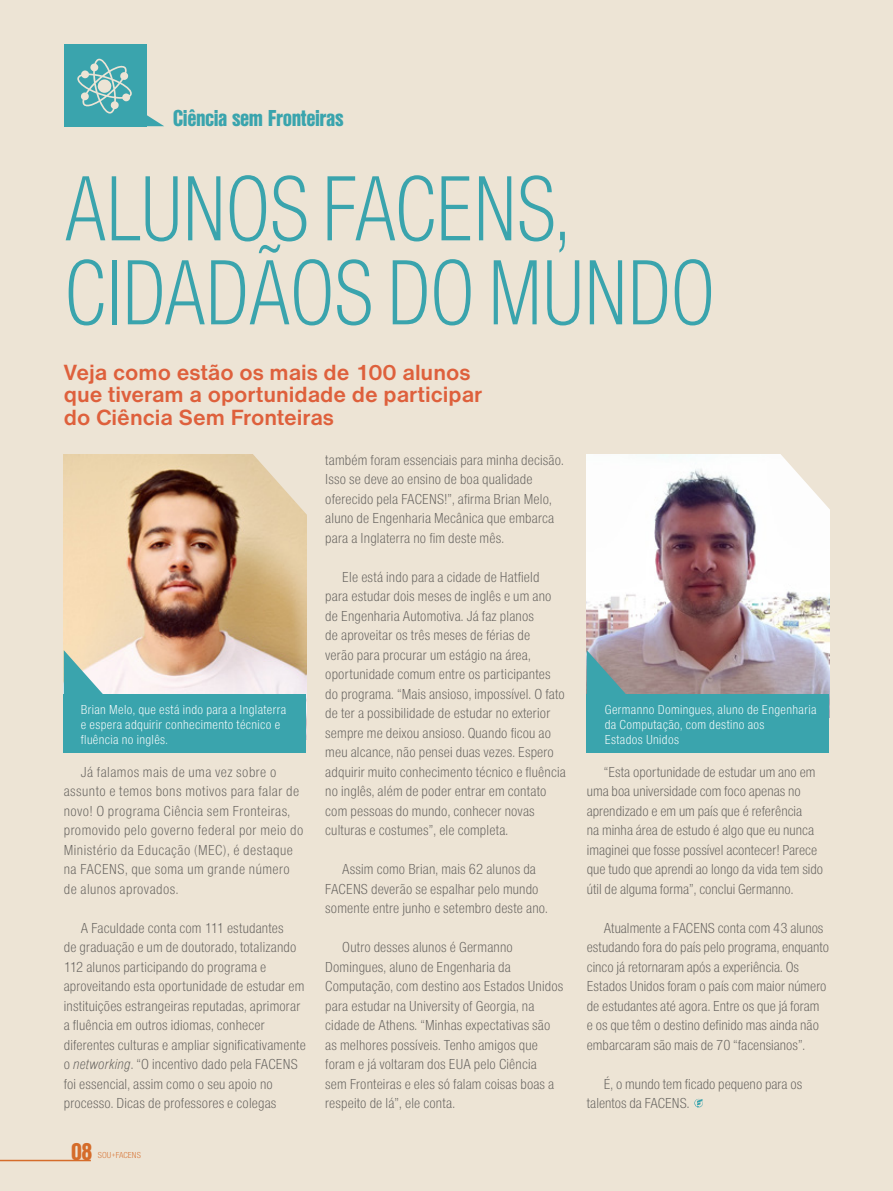
<style>
.page{position:relative;width:893px;height:1191px;background:#ede4d5}
.page>*{position:absolute;margin:0;border:0;box-sizing:border-box;transform-origin:0 0}
.t1{font:96px "Nimbus Sans DOT Ligh Cond";letter-spacing:-.01em;color:#3aa4ad;scale:.89 1}
.t2{font:25.2px "Nimbus Sans DOT Blac Cond";color:#d56c2a}
.t3{font:24px "Nimbus Sans DOT Blac Cond";color:#3aa4ad}
.t4{font:700 22.8px/22.8px "Nimbus Sans DOT";color:#de603c}
.t5{font:15px/19.5px "Nimbus Sans DOT Ligh Cond";letter-spacing:.01em;color:#6d6e71}
.t6{font:15px/19.5px "Nimbus Sans DOT Ligh Cond";letter-spacing:.03em;color:#6d6e71}
.t7{font:13.5px/15px "Nimbus Sans DOT Ligh Cond";letter-spacing:.025em;color:#fff}
.t8{font:9px "Nimbus Sans DOT Ligh Cond";color:#d56c2a}
.s1{font-family:"Nimbus Sans DOT Ligh Cond Ital"}
</style>
<div class="page">
<div style="left:64px;top:44px;width:83px;height:82px;background:#3aa4ad"></div>
<svg style="left:147px;top:115px;width:17px;height:11px"></svg>
<svg style="left:77px;top:58px;width:55px;height:56px"></svg>
<hr style="left:0;top:1159px;width:91px;height:2px;background:#d56c2a">
<img style="left:64px;top:454px;width:242px;height:240px">
<img style="left:587px;top:454px;width:242px;height:240px">
<svg style="left:234px;top:454px;width:73px;height:81px"></svg>
<svg style="left:762px;top:454px;width:68px;height:81px"></svg>
<svg style="left:64px;top:650px;width:91px;height:44px"></svg>
<div style="left:64px;top:694px;width:242px;height:58px;background:#3aa4ad"></div>
<svg style="left:587px;top:650px;width:91px;height:44px"></svg>
<div style="left:587px;top:694px;width:242px;height:58px;background:#3aa4ad"></div>
<svg style="left:694px;top:1098px;width:9px;height:9px"></svg>
<h3 class="t3" style="left:173px;top:105px;width:172px">Ciência sem Fronteiras</h3>
<h1 class="t1" style="left:64px;top:155px;width:92px">Alunos</h1>
<h1 class="t1" style="left:322px;top:155px;width:280px">FACENS,</h1>
<h1 class="t1" style="left:64px;top:239px;width:41px">cidad</h1>
<h1 class="t1" style="left:248px;top:239px;width:319px">ãosdomundo</h1>
<h3 class="t4" style="left:64px;top:361px;width:420px">Veja como estão os mais de 100 alunos que tiveram a oportunidade de participar do Ciência Sem Fronteiras</h3>
<p class="t5" style="left:325px;top:450px;width:240px">também foram essenciais para minha decisão.<br>Isso se deve ao ensino de boa qualidade oferecido pela FACENS!”, afirma Brian Melo, aluno de Engenharia Mecânica que embarca para a Inglaterra no fim deste mês.</p>
<p class="t5" style="left:325px;top:567px;width:242px;text-indent:17px">Ele está indo para a cidade de Hatfield para estudar dois meses de inglês e um ano de Engenharia Automotiva. Já faz planos<br>de aproveitar os três meses de férias de<br>verão para procurar um estágio na área, oportunidade comum entre os participantes do programa. “Mais ansioso, impossível. O fato de ter a possibilidade de estudar no exterior sempre me deixou ansioso. Quando ficou ao meu alcance, não pensei duas vezes. Espero adquirir muito conhecimento técnico e fluência no inglês, além de poder entrar em contato com pessoas do mundo, conhecer novas culturas e costumes”, ele completa.</p>
<p class="t5" style="left:325px;top:859px;width:224px;text-indent:17px">Assim como Brian, mais 62 alunos da<br>FACENS deverão se espalhar pelo mundo somente entre junho e setembro deste ano.</p>
<p class="t5" style="left:325px;top:937px;width:240px;text-indent:17px">Outro desses alunos é Germanno Domingues, aluno de Engenharia da Computação, com destino aos Estados Unidos para estudar na University of Georgia, na cidade de Athens. “Minhas expectativas são as melhores possíveis. Tenho amigos que foram e já voltaram dos EUA pelo Ciência<br>sem Fronteiras e eles só falam coisas boas a respeito de lá”, ele conta.</p>
<p class="t7" style="left:81px;top:702px;width:207px">Brian Melo, que está indo para a Inglaterra e espera adquirir conhecimento técnico e fluência no inglês.</p>
<p class="t7" style="left:605px;top:702px;width:213px">Germanno Domingues, aluno de Engenharia da Computação, com destino aos<br>Estados Unidos</p>
<p class="t6" style="left:64px;top:762px;width:241px;text-indent:17px">Já falamos mais de uma vez sobre o assunto e temos bons motivos para falar de novo! O programa Ciência sem Fronteiras, promovido pelo governo federal por meio do Ministério da Educação (MEC), é destaque na FACENS, que soma um grande número de alunos aprovados.</p>
<p class="t5" style="left:64px;top:918px;width:244px;text-indent:17px">A Faculdade conta com 111 estudantes<br>de graduação e um de doutorado, totalizando 112 alunos participando do programa e aproveitando esta oportunidade de estudar em instituições estrangeiras reputadas, aprimorar a fluência em outros idiomas, conhecer diferentes culturas e ampliar significativamente o <span class="s1">networking</span>. “O incentivo dado pela FACENS foi essencial, assim como o seu apoio no processo. Dicas de professores e colegas</p>
<p class="t5" style="left:587px;top:762px;width:238px;text-indent:17px">“Esta oportunidade de estudar um ano em uma boa universidade com foco apenas no aprendizado e em um país que é referência<br>na minha área de estudo é algo que eu nunca imaginei que fosse possível acontecer! Parece que tudo que aprendi ao longo da vida tem sido útil de alguma forma”, conclui Germanno.</p>
<p class="t5" style="left:587px;top:918px;width:244px;text-indent:17px">Atualmente a FACENS conta com 43 alunos estudando fora do país pelo programa, enquanto cinco já retornaram após a experiência. Os Estados Unidos foram o país com maior número de estudantes até agora. Entre os que já foram e os que têm o destino definido mas ainda não embarcaram são mais de 70 “facensianos”.</p>
<p class="t5" style="left:587px;top:1074px;width:217px;text-indent:17px">É, o mundo tem ficado pequeno para os talentos da FACENS.</p>
<h2 class="t2" style="left:71px;top:1137px;width:23px">08</h2>
<p class="t8" style="left:98px;top:1150px;width:44px">SOU+FACENS</p>
</div>
